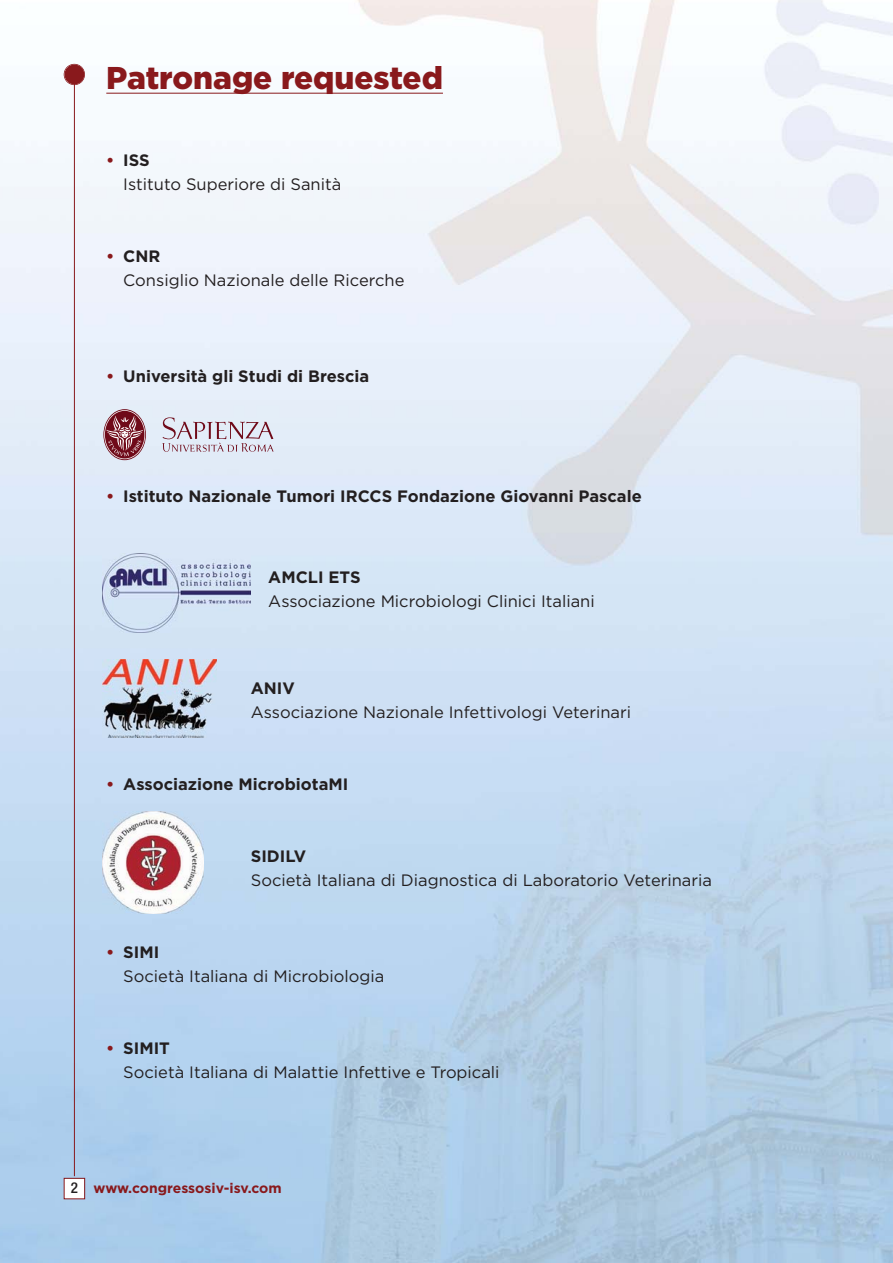
<style>
.page{position:relative;width:893px;height:1263px;background:#fff}
.page>*{position:absolute;margin:0;border:0;box-sizing:border-box;transform-origin:0 0}
.t1{font:900 31.5px "Gotham";color:#89191c}
.t2{font:16.5px/24px "Gotham";color:#231f20}
.t3{font:700 16.5px "Gotham";color:#231f20}
.t4{font:700 13.95px "Gotham";color:#89191c}
.s1{font-weight:700;color:#89191c}
.s2{font-weight:700}
.s3{color:#89191c}
.s4{font-family:"Helvetica Neue";font-weight:500;font-stretch:condensed;font-size:15px;color:#231f20}
</style>
<div class="page">
<img style="left:0;top:0;width:893px;height:1263px">
<hr style="left:74px;top:80px;width:1px;height:1096px;background:#89191c">
<div style="left:65px;top:1179px;width:19px;height:19px;background:#fff"></div>
<div style="left:64px;top:1178px;width:21px;height:21px;border:1px solid #89191c"></div>
<div style="left:65px;top:65px;width:19px;height:19px;background:#89191c;border-radius:50%"></div>
<div style="left:64px;top:64px;width:21px;height:21px;border:2px solid #89191c;border-radius:50%"></div>
<hr style="left:106px;top:93px;width:337px;height:1px;background:#89191c">
<img style="left:102px;top:659px;width:115px;height:79px">
<img style="left:102px;top:553px;width:149px;height:80px">
<svg style="left:162px;top:417px;width:112px;height:35px;background:#cfc6d2"></svg>
<svg style="left:104px;top:410px;width:41px;height:49px;background:#a0646f"></svg>
<img style="left:102px;top:812px;width:102px;height:102px">
<svg style="left:108px;top:854px;width:5px;height:5px"></svg>
<h1 class="t1" style="left:106px;top:66px;width:338px">Patronage requested</h1>
<p class="t2" style="left:123px;top:150px;width:219px;text-indent:-17px"><span class="s1">•</span> <span class="s2">ISS<br></span>Istituto Superiore di Sanità</p>
<p class="t2" style="left:123px;top:246px;width:283px;text-indent:-17px"><span class="s1">•</span> <span class="s2">CNR<br></span>Consiglio Nazionale delle Ricerche</p>
<p class="t3" style="left:106px;top:370px;width:264px"><span class="s3">•</span> Università gli Studi di Brescia</p>
<p class="t3" style="left:106px;top:490px;width:537px"><span class="s3">•</span> Istituto Nazionale Tumori IRCCS Fondazione Giovanni Pascale</p>
<p class="t3" style="left:268px;top:571px;width:94px">AMCLI ETS</p>
<p class="t2" style="left:268px;top:591px;width:328px">Associazione Microbiologi Clinici Italiani</p>
<p class="t3" style="left:251px;top:682px;width:45px">ANIV</p>
<p class="t2" style="left:251px;top:702px;width:382px">Associazione Nazionale Infettivologi Veterinari</p>
<p class="t3" style="left:106px;top:778px;width:244px"><span class="s3">•</span> Associazione MicrobiotaMI</p>
<p class="t3" style="left:251px;top:850px;width:57px">SIDILV</p>
<p class="t2" style="left:251px;top:870px;width:463px">Società Italiana di Diagnostica di Laboratorio Veterinaria</p>
<p class="t2" style="left:123px;top:942px;width:262px;text-indent:-17px"><span class="s1">•</span> <span class="s2">SIMI<br></span>Società Italiana di Microbiologia</p>
<p class="t2" style="left:123px;top:1038px;width:378px;text-indent:-17px"><span class="s1">•</span> <span class="s2">SIMIT<br></span>Società Italiana di Malattie Infettive e Tropicali</p>
<p class="t4" style="left:71px;top:1183px;width:212px"><span class="s4">2</span> www.congressosiv-isv.com</p>
</div>
